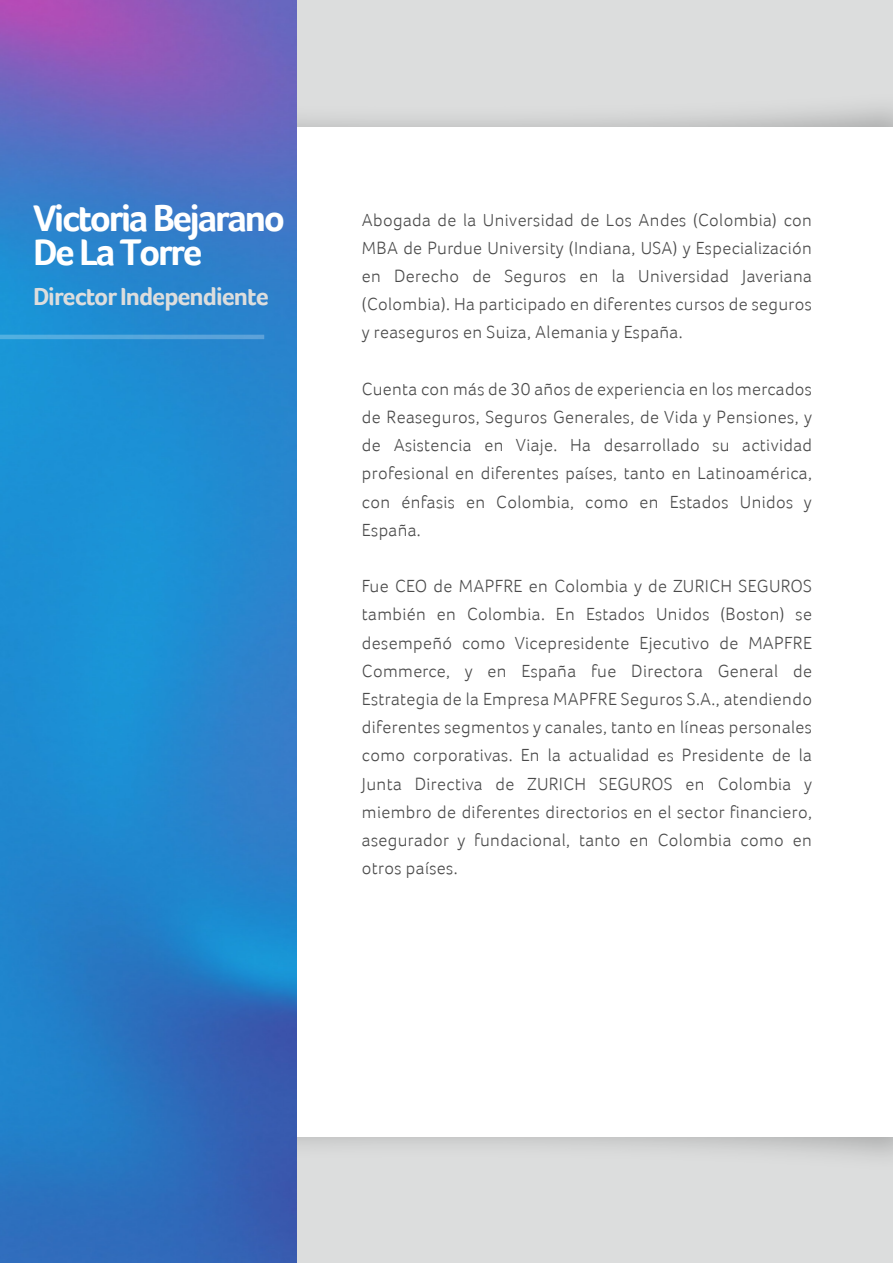
<style>
.page{position:relative;width:893px;height:1263px;background:#dcdddd}
.page>*{position:absolute;margin:0;border:0;box-sizing:border-box;transform-origin:0 0}
.t1{font:700 38.1px/34.5px "Foco";letter-spacing:-.06em;color:#fff}
.t2{font:700 25.35px "Foco";letter-spacing:-.04em;color:#dcdddd}
.t3{font:300 18px/28.2px "Foco";letter-spacing:.02em;color:#4a4a4a;text-align:justify}
</style>
<div class="page">
<img style="left:297px;top:1136px;width:596px;height:20px">
<div style="left:0;top:127px;width:893px;height:1009px;background:#fff"></div>
<img style="left:0;top:0;width:297px;height:1263px">
<hr style="left:0;top:335px;width:264px;height:4px;background:#56a7dc">
<h1 class="t1" style="left:33px;top:200px;width:254px">Victoria Bejarano<br>De La Torre</h1>
<h2 class="t2" style="left:33px;top:281px;width:237px">Director Independiente</h2>
<p class="t3" style="left:362px;top:205px;width:452px">Abogada de la Universidad de Los Andes (Colombia) con MBA de Purdue University (Indiana, USA) y Especialización en Derecho de Seguros en la Universidad Javeriana (Colombia). Ha participado en diferentes cursos de seguros y reaseguros en Suiza, Alemania y España.</p>
<p class="t3" style="left:362px;top:374px;width:452px">Cuenta con más de 30 años de experiencia en los mercados de Reaseguros, Seguros Generales, de Vida y Pensiones, y de Asistencia en Viaje. Ha desarrollado su actividad profesional en diferentes países, tanto en Latinoamérica, con énfasis en Colombia, como en Estados Unidos y España.</p>
<p class="t3" style="left:362px;top:572px;width:452px">Fue CEO de MAPFRE en Colombia y de ZURICH SEGUROS también en Colombia. En Estados Unidos (Boston) se desempeñó como Vicepresidente Ejecutivo de MAPFRE Commerce, y en España fue Directora General de Estrategia de la Empresa MAPFRE Seguros S.A., atendiendo diferentes segmentos y canales, tanto en líneas personales como corporativas. En la actualidad es Presidente de la Junta Directiva de ZURICH SEGUROS en Colombia y miembro de diferentes directorios en el sector financiero, asegurador y fundacional, tanto en Colombia como en otros países.</p>
</div>
